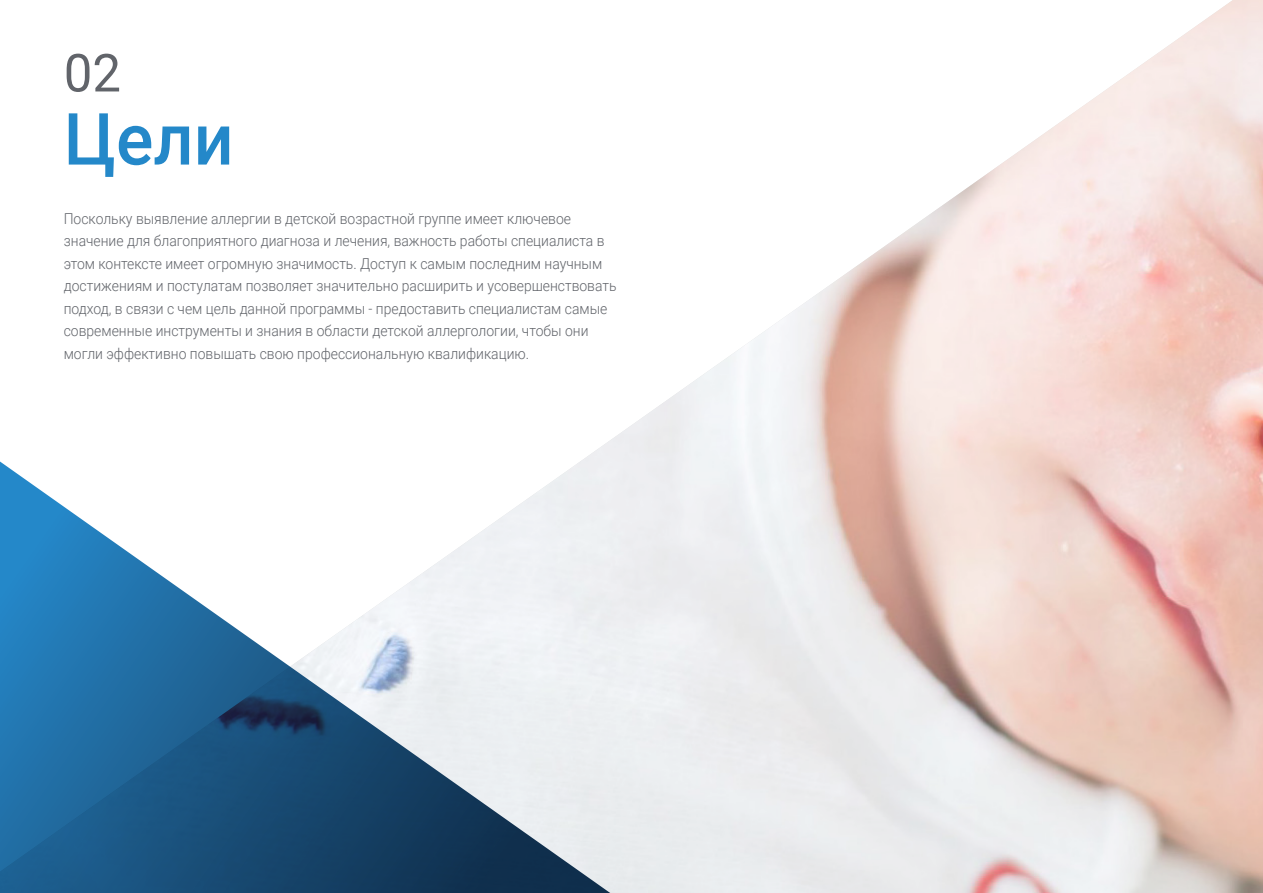
<style>
.page{position:relative;width:1263px;height:893px;background:#fff}
.page>*{position:absolute;margin:0;border:0;box-sizing:border-box;transform-origin:0 0}
.t1{font:500 72px "Roboto";color:#2488c9}
.t2{font:52.5px "Roboto";color:#61646a}
.t3{font:300 15px/22.5px "Roboto";color:#61646a;scale:.93 1}
</style>
<div class="page">
<img style="left:602px;top:0;width:661px;height:893px">
<svg style="left:0;top:446px;width:640px;height:447px"></svg>
<h2 class="t2" style="left:64px;top:36px;width:59px">02</h2>
<h1 class="t1" style="left:64px;top:89px;width:171px">Цели</h1>
<p class="t3" style="left:64px;top:206px;width:596px">Поскольку выявление аллергии в детской возрастной группе имеет ключевое значение для благоприятного диагноза и лечения, важность работы специалиста в этом контексте имеет огромную значимость. Доступ к самым последним научным достижениям и постулатам позволяет значительно расширить и усовершенствовать подход, в связи с чем цель данной программы - предоставить специалистам самые современные инструменты и знания в области детской аллергологии, чтобы они могли эффективно повышать свою профессиональную квалификацию.</p>
</div>
